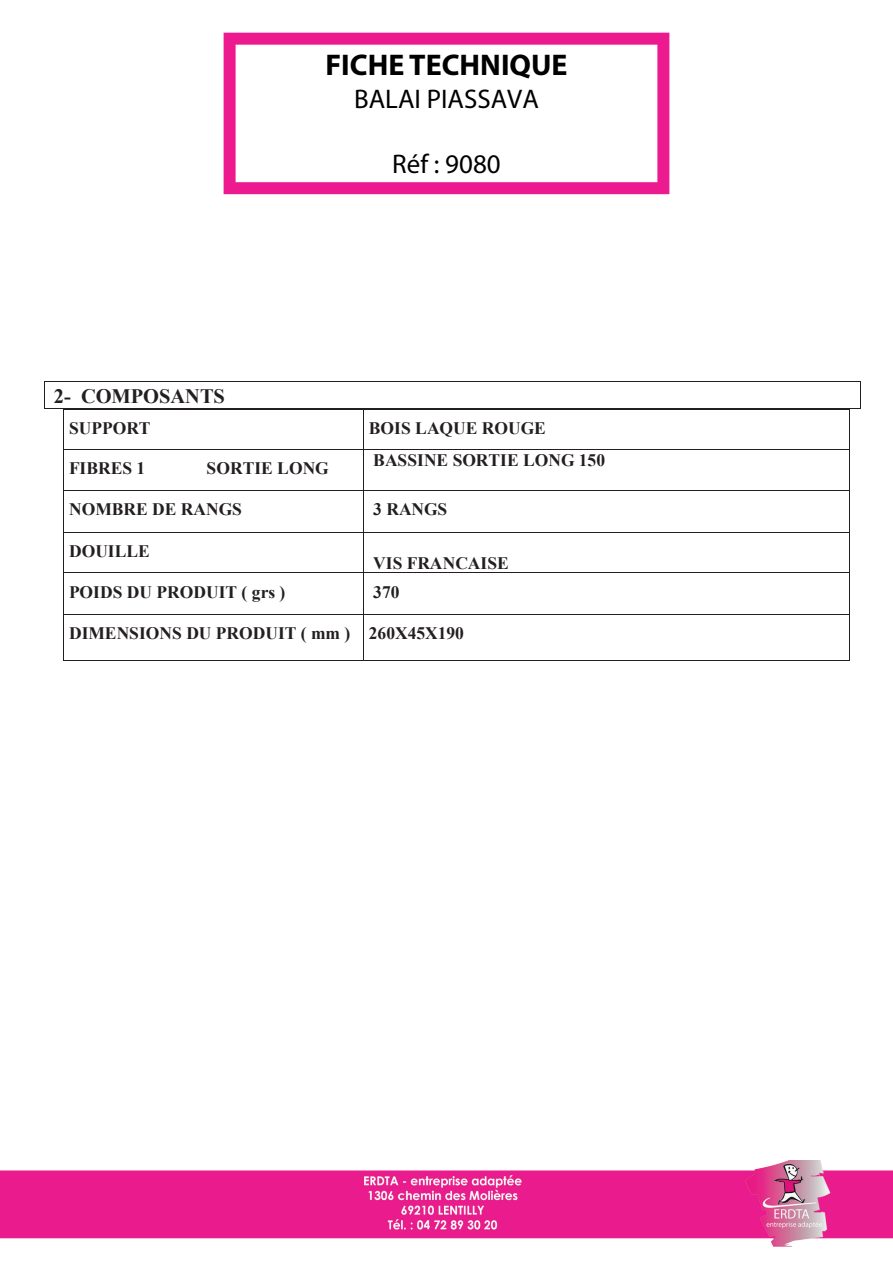
<style>
.page{position:relative;width:893px;height:1263px;background:#fff}
.page>*{position:absolute;margin:0;border:0;box-sizing:border-box;transform-origin:0 0}
.t1{font:700 30px "Myriad Pro";color:#000001}
.t2{font:27px "Myriad Pro";color:#000001}
.t3{font:700 20.4px "Times New Roman";letter-spacing:-.005em;color:#231f20}
.t4{font:700 17.55px "Times New Roman";color:#231f20}
</style>
<div class="page">
<img style="left:0;top:1161px;width:893px;height:85px">
<svg style="left:224px;top:33px;width:445px;height:161px"></svg>
<hr style="left:44px;top:381px;width:816px;height:1px;background:#231f20">
<hr style="left:44px;top:408px;width:816px;height:1px;background:#231f20">
<svg style="left:44px;top:382px;width:1px;height:26px"></svg>
<svg style="left:860px;top:381px;width:1px;height:28px"></svg>
<hr style="left:64px;top:409px;width:299px;height:1px;background:#231f20">
<hr style="left:364px;top:409px;width:485px;height:1px;background:#231f20">
<hr style="left:64px;top:410px;width:1px;height:39px;background:#231f20">
<hr style="left:363px;top:410px;width:1px;height:39px;background:#231f20">
<hr style="left:849px;top:410px;width:1px;height:39px;background:#231f20">
<hr style="left:64px;top:449px;width:299px;height:1px;background:#231f20">
<hr style="left:364px;top:449px;width:485px;height:1px;background:#231f20">
<hr style="left:64px;top:450px;width:1px;height:40px;background:#231f20">
<hr style="left:363px;top:450px;width:1px;height:40px;background:#231f20">
<hr style="left:849px;top:450px;width:1px;height:40px;background:#231f20">
<hr style="left:64px;top:490px;width:299px;height:1px;background:#231f20">
<hr style="left:364px;top:490px;width:485px;height:1px;background:#231f20">
<hr style="left:64px;top:491px;width:1px;height:41px;background:#231f20">
<hr style="left:363px;top:491px;width:1px;height:41px;background:#231f20">
<hr style="left:849px;top:491px;width:1px;height:41px;background:#231f20">
<hr style="left:64px;top:532px;width:299px;height:1px;background:#231f20">
<hr style="left:364px;top:532px;width:485px;height:1px;background:#231f20">
<hr style="left:64px;top:532px;width:1px;height:41px;background:#231f20">
<hr style="left:363px;top:532px;width:1px;height:41px;background:#231f20">
<hr style="left:849px;top:532px;width:1px;height:41px;background:#231f20">
<hr style="left:64px;top:573px;width:299px;height:1px;background:#231f20">
<hr style="left:364px;top:573px;width:485px;height:1px;background:#231f20">
<hr style="left:64px;top:573px;width:1px;height:41px;background:#231f20">
<hr style="left:363px;top:573px;width:1px;height:41px;background:#231f20">
<hr style="left:849px;top:573px;width:1px;height:41px;background:#231f20">
<hr style="left:64px;top:614px;width:299px;height:1px;background:#231f20">
<hr style="left:364px;top:614px;width:485px;height:1px;background:#231f20">
<hr style="left:64px;top:615px;width:1px;height:45px;background:#231f20">
<hr style="left:64px;top:660px;width:299px;height:1px;background:#231f20">
<hr style="left:363px;top:615px;width:1px;height:45px;background:#231f20">
<hr style="left:364px;top:660px;width:485px;height:1px;background:#231f20">
<hr style="left:849px;top:615px;width:1px;height:45px;background:#231f20">
<h1 class="t1" style="left:325px;top:46px;width:244px">FICHE TECHNIQUE</h1>
<h2 class="t2" style="left:354px;top:82px;width:186px">BALAI PIASSAVA</h2>
<h2 class="t2" style="left:392px;top:147px;width:110px">Réf : 9080</h2>
<p class="t3" style="left:54px;top:381px;width:173px">2- COMPOSANTS</p>
<p class="t4" style="left:69px;top:416px;width:83px">SUPPORT</p>
<p class="t4" style="left:369px;top:416px;width:178px">BOIS LAQUE ROUGE</p>
<p class="t4" style="left:69px;top:456px;width:78px">FIBRES 1</p>
<p class="t4" style="left:207px;top:456px;width:124px">SORTIE LONG</p>
<p class="t4" style="left:373px;top:447px;width:233px">BASSINE SORTIE LONG 150</p>
<p class="t4" style="left:69px;top:497px;width:174px">NOMBRE DE RANGS</p>
<p class="t4" style="left:373px;top:497px;width:76px">3 RANGS</p>
<p class="t4" style="left:69px;top:538px;width:82px">DOUILLE</p>
<p class="t4" style="left:373px;top:550px;width:137px">VIS FRANCAISE</p>
<p class="t4" style="left:69px;top:579px;width:218px">POIDS DU PRODUIT ( grs )</p>
<p class="t4" style="left:373px;top:579px;width:28px">370</p>
<p class="t4" style="left:69px;top:621px;width:396px">DIMENSIONS DU PRODUIT ( mm ) 260X45X190</p>
</div>
